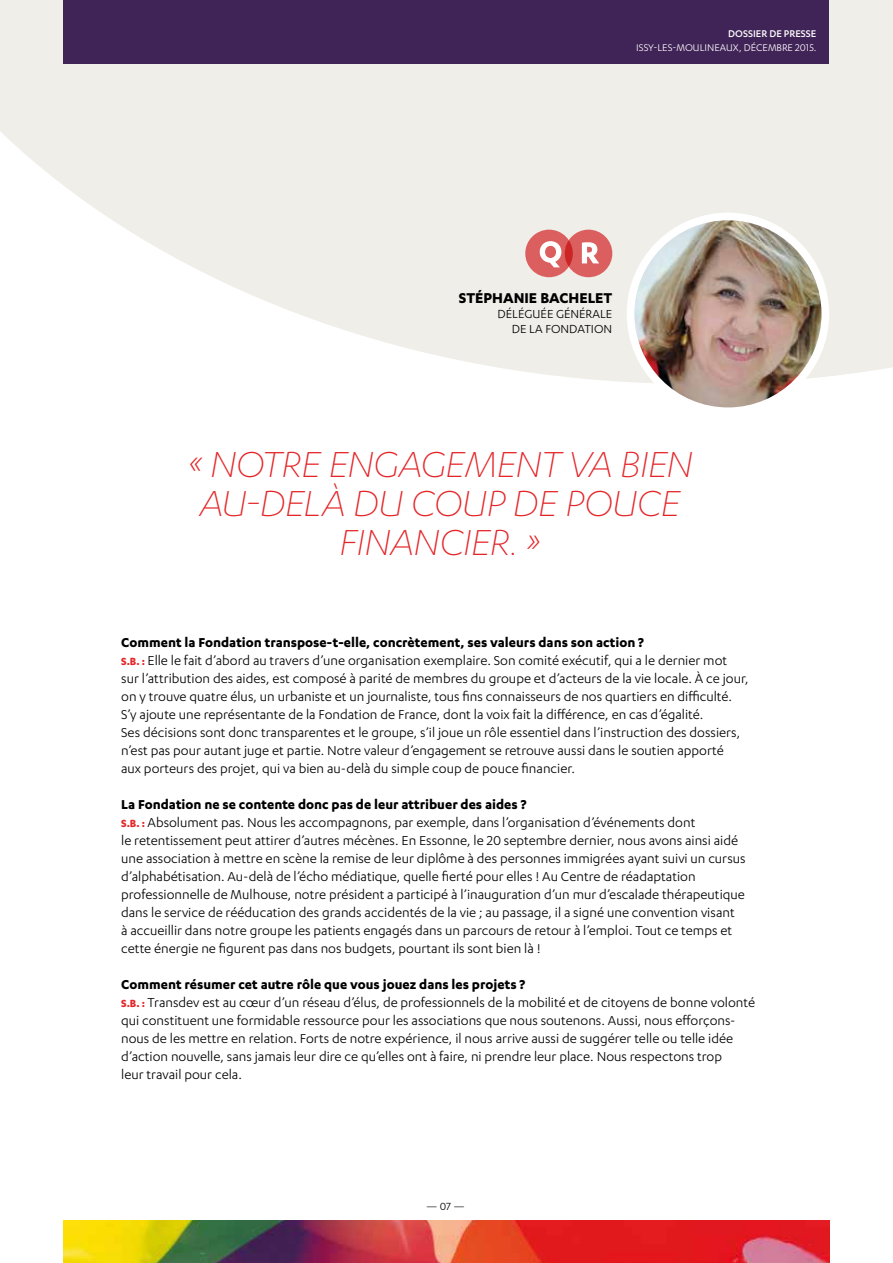
<style>
.page{position:relative;width:893px;height:1263px;background:#fff}
.page>*{position:absolute;margin:0;border:0;box-sizing:border-box;transform-origin:0 0}
.t1{font:italic 300 42px/39px "Karbon";letter-spacing:-.02em;color:#e42528;text-align:center}
.t2{font:700 16.5px "Karbon";color:#000}
.t3{font:15px/18px "Karbon";color:#000}
.t4{font:13.5px/15px "Karbon";color:#000;text-align:right}
.t5{font:12px "Karbon";color:#000}
.t6{font:11.25px "Karbon";color:#fff}
.t7{font:500 11.25px "Karbon";color:#fff}
.s1{font-weight:700}
.s2{font-weight:700;font-size:12px;color:#e42528}
</style>
<div class="page">
<img style="left:64px;top:1220px;width:765px;height:43px">
<svg style="left:0;top:0;width:893px;height:382px;fill:#efeee9"></svg>
<div style="left:525px;top:230px;width:48px;height:47px;background:#dc5f5f;border-radius:50%"></div>
<svg style="left:565px;top:230px;width:47px;height:47px"></svg>
<svg style="left:540px;top:241px;width:21px;height:26px"></svg>
<svg style="left:582px;top:242px;width:17px;height:21px"></svg>
<img style="left:634px;top:216px;width:188px;height:190px">
<div style="left:627px;top:213px;width:202px;height:202px;border:8px solid #fff;border-radius:50%"></div>
<div style="left:64px;top:0;width:765px;height:64px;background:#402357"></div>
<p class="t7" style="left:728px;top:28px;width:90px">DOSSIER DE PRESSE</p>
<p class="t6" style="left:636px;top:41px;width:182px">ISSY-LES-MOULINEAUX, DÉCEMBRE 2015.</p>
<p class="t2" style="left:459px;top:288px;width:155px">STÉPHANIE BACHELET</p>
<p class="t4" style="left:498px;top:306px;width:116px">DÉLÉGUÉE GÉNÉRALE<br>DE LA FONDATION</p>
<h1 class="t1" style="left:187px;top:443px;width:508px">« NOTRE ENGAGEMENT VA BIEN<br>AU-DELÀ DU COUP DE POUCE<br>FINANCIER. »</h1>
<p class="t3" style="left:121px;top:633px;width:629px"><span class="s1">Comment la Fondation transpose-t-elle, concrètement, ses valeurs dans son action ?<br></span><span class="s2">S.B. :</span> Elle le fait d’abord au travers d’une organisation exemplaire. Son comité exécutif, qui a le dernier mot sur l’attribution des aides, est composé à parité de membres du groupe et d’acteurs de la vie locale. À ce jour, on y trouve quatre élus, un urbaniste et un journaliste, tous fins connaisseurs de nos quartiers en difficulté.<br>S’y ajoute une représentante de la Fondation de France, dont la voix fait la différence, en cas d’égalité.<br>Ses décisions sont donc transparentes et le groupe, s’il joue un rôle essentiel dans l’instruction des dossiers, n’est pas pour autant juge et partie. Notre valeur d’engagement se retrouve aussi dans le soutien apporté<br>aux porteurs des projet, qui va bien au-delà du simple coup de pouce financier.</p>
<p class="t3" style="left:121px;top:795px;width:626px"><span class="s1">La Fondation ne se contente donc pas de leur attribuer des aides ?<br></span><span class="s2">S.B. :</span> Absolument pas. Nous les accompagnons, par exemple, dans l’organisation d’événements dont<br>le retentissement peut attirer d’autres mécènes. En Essonne, le 20 septembre dernier, nous avons ainsi aidé une association à mettre en scène la remise de leur diplôme à des personnes immigrées ayant suivi un cursus d’alphabétisation. Au-delà de l’écho médiatique, quelle fierté pour elles ! Au Centre de réadaptation professionnelle de Mulhouse, notre président a participé à l’inauguration d’un mur d’escalade thérapeutique dans le service de rééducation des grands accidentés de la vie ; au passage, il a signé une convention visant<br>à accueillir dans notre groupe les patients engagés dans un parcours de retour à l’emploi. Tout ce temps et cette énergie ne figurent pas dans nos budgets, pourtant ils sont bien là !</p>
<p class="t3" style="left:121px;top:975px;width:635px"><span class="s1">Comment résumer cet autre rôle que vous jouez dans les projets ?<br></span><span class="s2">S.B. :</span> Transdev est au cœur d’un réseau d’élus, de professionnels de la mobilité et de citoyens de bonne volonté qui constituent une formidable ressource pour les associations que nous soutenons. Aussi, nous efforçons&shy;nous de les mettre en relation. Forts de notre expérience, il nous arrive aussi de suggérer telle ou telle idée d’action nouvelle, sans jamais leur dire ce qu’elles ont à faire, ni prendre leur place. Nous respectons trop<br>leur travail pour cela.</p>
<p class="t5" style="left:426px;top:1199px;width:40px">— 07 —</p>
</div>
